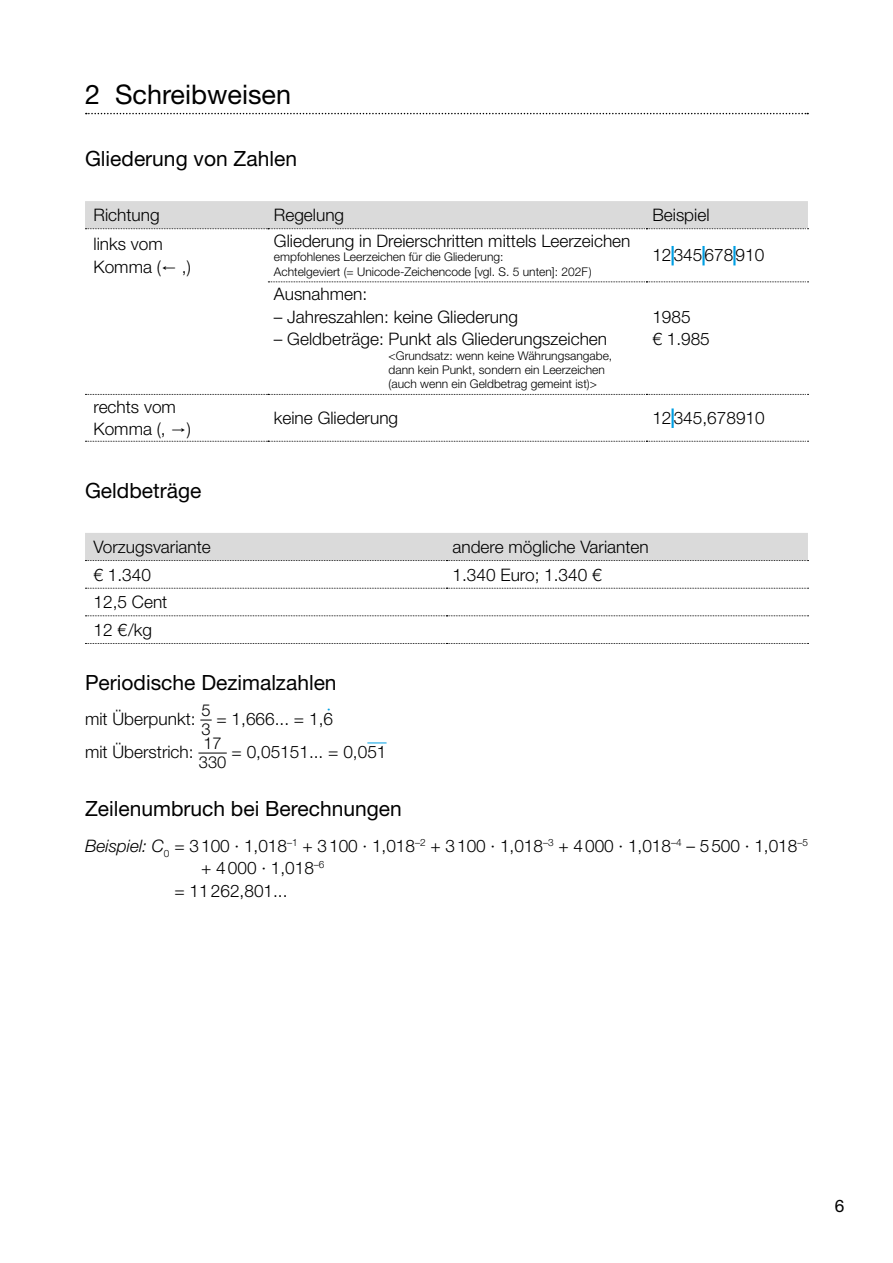
<style>
.page{position:relative;width:893px;height:1263px;background:#fff}
.page>*{position:absolute;margin:0;border:0;box-sizing:border-box;transform-origin:0 0}
.t1{font:27px "Helvetica Neue LT Std";color:#000}
.t2{font:21px "Helvetica Neue LT Std";color:#000}
.t3{font:300 17.25px/22.5px "Helvetica Neue LT Std";color:#000}
.t4{font:17.25px "Helvetica Neue LT Std";color:#000}
.t5{font:300 17.25px "Helvetica Neue LT Std";color:#009fe3}
.t6{font:300 16.5px/18.8px "Helvetica Neue LT Std";color:#000}
.t7{font:300 12px/14.4px "Helvetica Neue LT Std";color:#000}
.s1{font-family:"Lucida Sans Unicode";font-weight:400}
.s2{font-style:italic}
</style>
<div class="page">
<svg style="left:86px;top:113px;width:722px;height:1px"></svg>
<div style="left:85px;top:201px;width:723px;height:28px;background:#dadada"></div>
<svg style="left:268px;top:281px;width:540px;height:1px"></svg>
<svg style="left:85px;top:394px;width:723px;height:1px"></svg>
<svg style="left:85px;top:441px;width:723px;height:1px"></svg>
<hr style="left:671px;top:246px;width:3px;height:19px;background:#009fe3">
<hr style="left:702px;top:246px;width:3px;height:19px;background:#009fe3">
<svg style="left:733px;top:246px;width:2px;height:19px"></svg>
<hr style="left:671px;top:408px;width:3px;height:20px;background:#009fe3">
<div style="left:85px;top:533px;width:723px;height:28px;background:#dadada"></div>
<svg style="left:85px;top:588px;width:723px;height:1px"></svg>
<svg style="left:85px;top:615px;width:723px;height:1px"></svg>
<svg style="left:85px;top:643px;width:723px;height:1px"></svg>
<svg style="left:200px;top:720px;width:12px;height:1px"></svg>
<svg style="left:198px;top:753px;width:29px;height:1px"></svg>
<svg style="left:367px;top:742px;width:20px;height:1px"></svg>
<h1 class="t1" style="left:85px;top:79px;width:208px">2 Schreibweisen</h1>
<p class="t2" style="left:85px;top:146px;width:213px">Gliederung von Zahlen</p>
<p class="t3" style="left:94px;top:203px;width:68px">Richtung</p>
<p class="t3" style="left:274px;top:203px;width:72px">Regelung</p>
<p class="t3" style="left:652px;top:203px;width:59px">Beispiel</p>
<p class="t3" style="left:94px;top:232px;width:99px">links vom<br>Komma (<span class="s1">←</span> ,)</p>
<p class="t3" style="left:274px;top:229px;width:358px">Gliederung in Dreierschritten mittels Leerzeichen</p>
<p class="t7" style="left:274px;top:250px;width:319px">empfohlenes Leerzeichen für die Gliederung:<br>Achtelgeviert (= Unicode-Zeichencode [vgl. S. 5 unten]: 202F)</p>
<p class="t3" style="left:652px;top:244px;width:113px">12345678910</p>
<p class="t3" style="left:274px;top:282px;width:95px">Ausnahmen:</p>
<p class="t3" style="left:274px;top:305px;width:246px">– Jahreszahlen: keine Gliederung</p>
<p class="t3" style="left:274px;top:327px;width:335px">– Geldbeträge: Punkt als Gliederungszeichen</p>
<p class="t7" style="left:389px;top:348px;width:225px">&lt;Grundsatz: wenn keine Währungsangabe, dann kein Punkt, sondern ein Leerzeichen (auch wenn ein Geldbetrag gemeint ist)&gt;</p>
<p class="t3" style="left:652px;top:305px;width:59px">1985<br>€ 1.985</p>
<p class="t3" style="left:94px;top:395px;width:99px">rechts vom<br>Komma (, <span class="s1">→</span>)</p>
<p class="t3" style="left:274px;top:406px;width:126px">keine Gliederung</p>
<p class="t3" style="left:652px;top:406px;width:114px">12345,678910</p>
<p class="t2" style="left:85px;top:478px;width:118px">Geldbeträge</p>
<p class="t3" style="left:94px;top:535px;width:119px">Vorzugsvariante</p>
<p class="t3" style="left:452px;top:535px;width:198px">andere mögliche Varianten</p>
<p class="t3" style="left:94px;top:563px;width:59px">€ 1.340</p>
<p class="t3" style="left:452px;top:563px;width:151px">1.340 Euro; 1.340 €</p>
<p class="t3" style="left:94px;top:588px;width:75px;line-height:27.6px">12,5 Cent<br>12 €/kg</p>
<p class="t2" style="left:85px;top:670px;width:253px">Periodische Dezimalzahlen</p>
<p class="t3" style="left:85px;top:707px;width:112px">mit Überpunkt:</p>
<p class="t6" style="left:201px;top:701px;width:11px">5<br>3</p>
<p class="t3" style="left:216px;top:707px;width:118px">= 1,666... = 1,6</p>
<p class="t5" style="left:327px;top:698px;width:6px">∙</p>
<p class="t3" style="left:85px;top:740px;width:110px">mit Überstrich:</p>
<p class="t6" style="left:199px;top:734px;width:29px">17<br>330</p>
<p class="t3" style="left:232px;top:740px;width:156px">= 0,05151... = 0,051</p>
<p class="t2" style="left:85px;top:796px;width:318px">Zeilenumbruch bei Berechnungen</p>
<p class="t3" style="left:85px;top:834px;width:724px"><span class="s2">Beispiel: C</span><sub>0</sub> = 3100 ∙ 1,018<sup>–1</sup> + 3100 ∙ 1,018<sup>–2</sup> + 3100 ∙ 1,018<sup>–3</sup> + 4000 ∙ 1,018<sup>–4</sup> – 5500 ∙ 1,018<sup>–5</sup></p>
<p class="t3" style="left:201px;top:856px;width:125px">+ 4000 ∙ 1,018<sup>–6</sup></p>
<p class="t3" style="left:174px;top:879px;width:115px">= 11262,801...</p>
<p class="t4" style="left:835px;top:1195px;width:11px">6</p>
</div>
